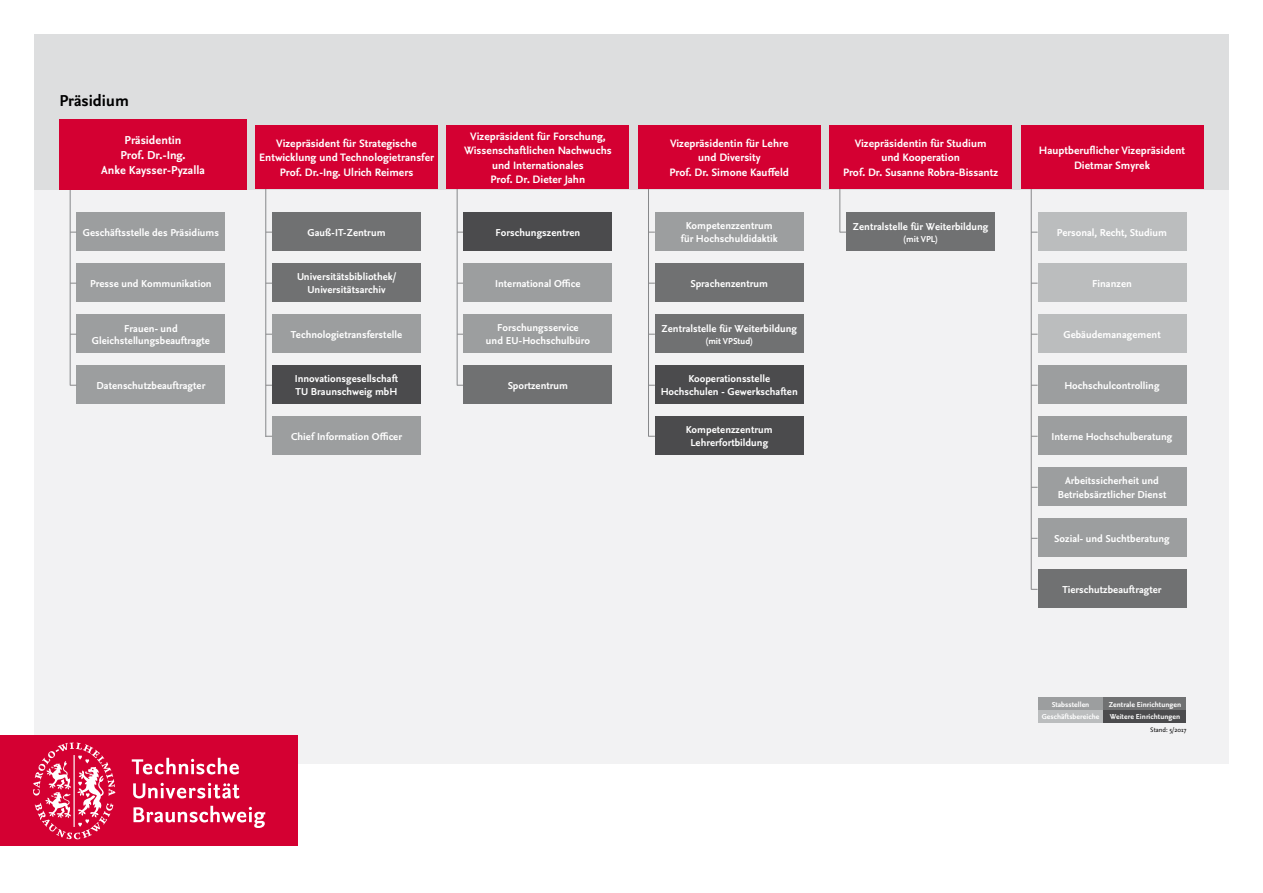
<style>
.page{position:relative;width:1263px;height:893px;background:#fff}
.page>*{position:absolute;margin:0;border:0;box-sizing:border-box;transform-origin:0 0}
.t1{font:700 16.5px "Nexus Sans Pro";color:#000}
.t2{font:700 12px/15px "Nexus Sans Pro";color:#fff;text-align:center}
.t3{font:700 11.25px/14.2px "Nexus Sans Pro";color:#fff;text-align:center}
.t4{font:700 10.5px/13.5px "Nexus Sans Pro";color:#fff;text-align:center}
.t5{font:700 9px "Nexus Sans Pro";color:#fff}
.t6{font:700 7.5px "Nexus Sans Pro";color:#fff}
.t7{font:6.75px "Nexus Sans Pro";color:#000}
</style>
<div class="page">
<div style="left:34px;top:189px;width:1195px;height:574px;background:#f2f2f3"></div>
<div style="left:655px;top:213px;width:149px;height:38px;background:#9c9e9f"></div>
<div style="left:272px;top:213px;width:149px;height:38px;background:#707172"></div>
<div style="left:1037px;top:570px;width:149px;height:38px;background:#707172"></div>
<div style="left:1037px;top:366px;width:149px;height:38px;background:#9c9e9f"></div>
<div style="left:1037px;top:468px;width:149px;height:38px;background:#9c9e9f"></div>
<div style="left:1037px;top:519px;width:149px;height:38px;background:#9c9e9f"></div>
<div style="left:272px;top:366px;width:149px;height:38px;background:#4b4b4d"></div>
<div style="left:1037px;top:213px;width:149px;height:38px;background:#bbbdbe"></div>
<div style="left:1037px;top:264px;width:149px;height:38px;background:#bbbdbe"></div>
<div style="left:1037px;top:315px;width:149px;height:38px;background:#bbbdbe"></div>
<div style="left:0;top:736px;width:298px;height:110px;background:#d40032"></div>
<svg style="left:33px;top:742px;width:82px;height:97px"></svg>
<svg style="left:132px;top:758px;width:107px;height:16px"></svg>
<svg style="left:133px;top:783px;width:106px;height:15px"></svg>
<svg style="left:133px;top:806px;width:132px;height:22px"></svg>
<div style="left:272px;top:264px;width:149px;height:38px;background:#707172"></div>
<div style="left:272px;top:315px;width:149px;height:38px;background:#9c9e9f"></div>
<div style="left:34px;top:34px;width:1195px;height:155px;background:#dddedf"></div>
<hr style="left:648px;top:166px;width:1px;height:270px;background:#87888a">
<hr style="left:265px;top:166px;width:1px;height:271px;background:#87888a">
<hr style="left:1031px;top:166px;width:1px;height:424px;background:#87888a">
<hr style="left:457px;top:166px;width:1px;height:219px;background:#87888a">
<div style="left:77px;top:213px;width:148px;height:38px;background:#9c9e9f"></div>
<div style="left:77px;top:264px;width:148px;height:38px;background:#9c9e9f"></div>
<div style="left:77px;top:315px;width:148px;height:38px;background:#9c9e9f"></div>
<div style="left:77px;top:366px;width:148px;height:38px;background:#9c9e9f"></div>
<hr style="left:70px;top:157px;width:1px;height:228px;background:#87888a">
<div style="left:1037px;top:417px;width:149px;height:38px;background:#9c9e9f"></div>
<div style="left:655px;top:264px;width:149px;height:38px;background:#707172"></div>
<div style="left:655px;top:315px;width:149px;height:38px;background:#707172"></div>
<div style="left:846px;top:213px;width:149px;height:38px;background:#707172"></div>
<hr style="left:839px;top:166px;width:1px;height:66px;background:#87888a">
<div style="left:463px;top:213px;width:149px;height:38px;background:#4b4b4d"></div>
<div style="left:463px;top:264px;width:149px;height:38px;background:#9c9e9f"></div>
<div style="left:463px;top:315px;width:149px;height:38px;background:#9c9e9f"></div>
<div style="left:463px;top:366px;width:149px;height:38px;background:#707172"></div>
<div style="left:655px;top:366px;width:149px;height:38px;background:#4b4b4d"></div>
<div style="left:655px;top:417px;width:149px;height:38px;background:#4b4b4d"></div>
<div style="left:1037px;top:697px;width:66px;height:13px;background:#9c9e9f"></div>
<div style="left:1103px;top:697px;width:83px;height:13px;background:#707172"></div>
<div style="left:1037px;top:710px;width:66px;height:13px;background:#bbbdbe"></div>
<div style="left:1103px;top:710px;width:83px;height:13px;background:#4b4b4d"></div>
<div style="left:255px;top:125px;width:183px;height:64px;background:#d40032"></div>
<div style="left:638px;top:125px;width:183px;height:64px;background:#d40032"></div>
<div style="left:446px;top:125px;width:183px;height:64px;background:#d40032"></div>
<div style="left:1020px;top:125px;width:183px;height:64px;background:#d40032"></div>
<div style="left:829px;top:125px;width:183px;height:64px;background:#d40032"></div>
<div style="left:60px;top:119px;width:187px;height:70px;background:#d40032"></div>
<div style="left:272px;top:417px;width:149px;height:38px;background:#9c9e9f"></div>
<h1 class="t1" style="left:60px;top:88px;width:71px">Präsidium</h1>
<p class="t2" style="left:101px;top:132px;width:105px">Präsidentin<br>Prof. Dr.-Ing.<br>Anke Kaysser-Pyzalla</p>
<p class="t3" style="left:464px;top:129px;width:149px">Vizepräsident für Forschung,<br>Wissenschaftlichen Nachwuchs und Internationales<br>Prof. Dr. Dieter Jahn</p>
<p class="t3" style="left:259px;top:136px;width:177px">Vizepräsident für Strategische<br>Entwicklung und Technologietransfer<br>Prof. Dr.-Ing. Ulrich Reimers</p>
<p class="t3" style="left:670px;top:136px;width:121px">Vizepräsidentin für Lehre und Diversity<br>Prof. Dr. Simone Kauffeld</p>
<p class="t3" style="left:843px;top:136px;width:157px">Vizepräsidentin für Studium<br>und Kooperation<br>Prof. Dr. Susanne Robra-Bissantz</p>
<p class="t3" style="left:1039px;top:143px;width:148px">Hauptberuflicher Vizepräsident<br>Dietmar Smyrek</p>
<p class="t4" style="left:83px;top:225px;width:138px">Geschäftsstelle des Präsidiums</p>
<p class="t4" style="left:308px;top:225px;width:80px">Gauß-IT-Zentrum</p>
<p class="t4" style="left:496px;top:225px;width:86px">Forschungszentren</p>
<p class="t4" style="left:681px;top:218px;width:98px">Kompetenzzentrum für Hochschuldidaktik</p>
<p class="t4" style="left:853px;top:219px;width:137px">Zentralstelle für Weiterbildung</p>
<p class="t5" style="left:904px;top:232px;width:35px">(mit VPL)</p>
<p class="t4" style="left:1057px;top:225px;width:112px">Personal, Recht, Studium</p>
<p class="t4" style="left:90px;top:276px;width:123px">Presse und Kommunikation</p>
<p class="t4" style="left:92px;top:322px;width:120px;line-height:12px">Frauen- und<br>Gleichstellungsbeauftragte</p>
<p class="t4" style="left:97px;top:378px;width:110px">Datenschutzbeauftragter</p>
<p class="t4" style="left:297px;top:269px;width:101px">Universitätsbibliothek/<br>Universitätsarchiv</p>
<p class="t4" style="left:291px;top:327px;width:113px">Technologietransferstelle</p>
<p class="t4" style="left:295px;top:371px;width:105px;text-align:left">Innovationsgesellschaft<br>TU Braunschweig mbH</p>
<p class="t4" style="left:291px;top:429px;width:113px">Chief Information Officer</p>
<p class="t4" style="left:495px;top:276px;width:87px">International Office</p>
<p class="t4" style="left:486px;top:320px;width:106px">Forschungsservice<br>und EU-Hochschulbüro</p>
<p class="t4" style="left:508px;top:378px;width:62px">Sportzentrum</p>
<p class="t4" style="left:661px;top:371px;width:139px">Kooperationsstelle<br>Hochschulen - Gewerkschaften</p>
<p class="t4" style="left:686px;top:422px;width:88px">Kompetenzzentrum<br>Lehrerfortbildung</p>
<p class="t4" style="left:690px;top:276px;width:79px">Sprachenzentrum</p>
<p class="t4" style="left:661px;top:321px;width:137px">Zentralstelle für Weiterbildung</p>
<p class="t5" style="left:706px;top:334px;width:48px">(mit VPStud)</p>
<p class="t4" style="left:1092px;top:276px;width:41px">Finanzen</p>
<p class="t4" style="left:1063px;top:327px;width:99px">Gebäudemanagement</p>
<p class="t4" style="left:1064px;top:378px;width:97px">Hochschulcontrolling</p>
<p class="t4" style="left:1052px;top:429px;width:122px">Interne Hochschulberatung</p>
<p class="t4" style="left:1058px;top:473px;width:110px">Arbeitssicherheit und<br>Betriebsärztlicher Dienst</p>
<p class="t4" style="left:1054px;top:531px;width:117px">Sozial- und Suchtberatung</p>
<p class="t4" style="left:1062px;top:582px;width:101px">Tierschutzbeauftragter</p>
<p class="t6" style="left:1052px;top:698px;width:39px">Stabsstellen</p>
<p class="t6" style="left:1109px;top:698px;width:74px">Zentrale Einrichtungen</p>
<p class="t6" style="left:1042px;top:711px;width:59px">Geschäftsbereiche</p>
<p class="t6" style="left:1110px;top:711px;width:72px">Weitere Einrichtungen</p>
<p class="t7" style="left:1150px;top:725px;width:38px">Stand: 5/2017</p>
</div>
